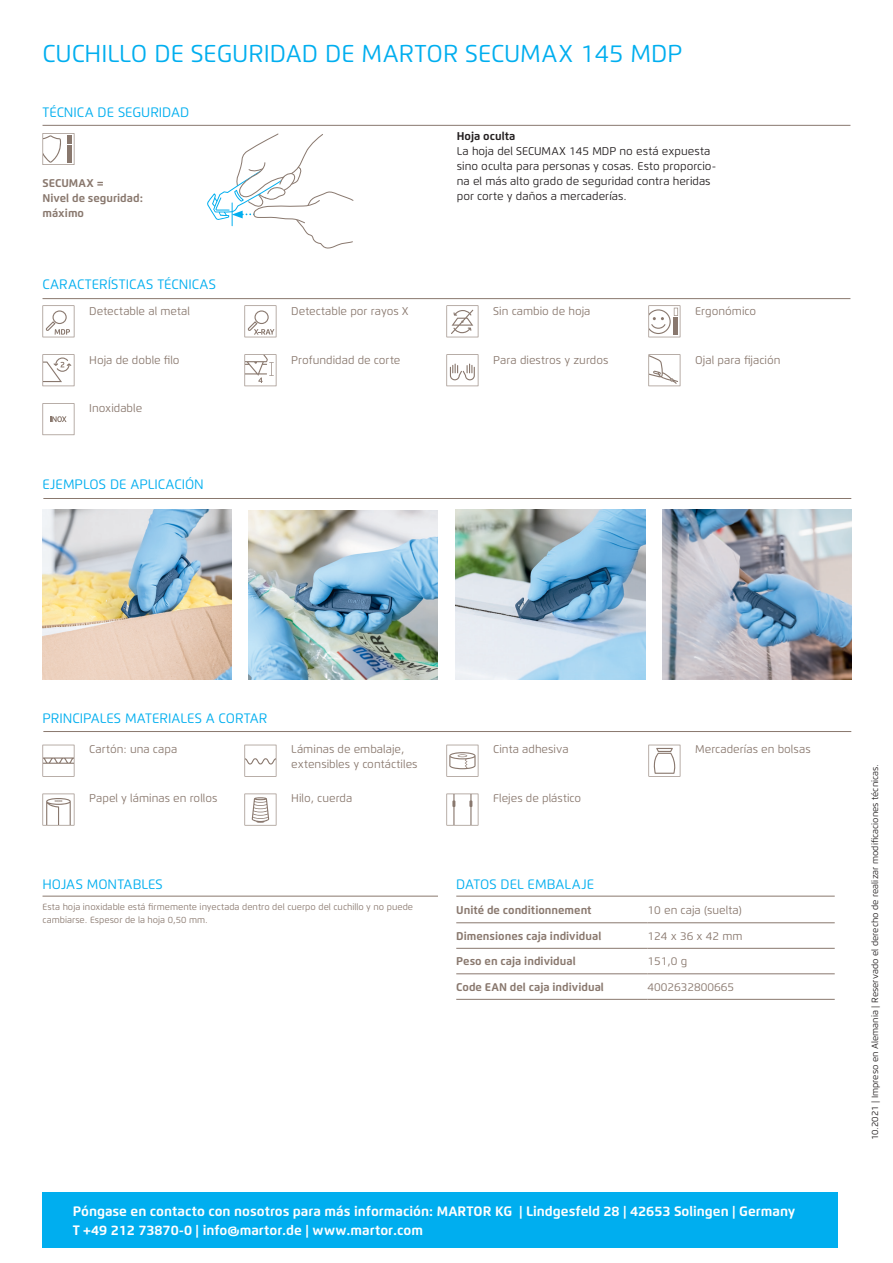
<style>
.page{position:relative;width:893px;height:1263px;background:#fff}
.page>*{position:absolute;margin:0;border:0;box-sizing:border-box;transform-origin:0 0}
.t1{font:24.3px "Flexo";color:#00aeef}
.t2{font:700 13.65px/19.2px "Flexo";color:#fff}
.t3{font:13.65px "Flexo";color:#00aeef}
.t4{font:11.25px/14.9px "Flexo";color:#89786e}
.t5{font:11.25px/14.9px "Flexo";color:#231f20}
.t6{font:700 11.25px/14.9px "Flexo";color:#89786e}
.t7{font:700 11.25px "Flexo";color:#231f20}
.t8{font:9px/12.8px "Flexo";color:#89786e}
.t9{font:9px "Flexo";color:#231f20}
</style>
<div class="page">
<img style="left:456px;top:510px;width:189px;height:170px">
<img style="left:662px;top:510px;width:189px;height:170px">
<img style="left:249px;top:510px;width:189px;height:170px">
<img style="left:43px;top:510px;width:189px;height:170px">
<svg style="left:43px;top:133px;width:31px;height:32px"></svg>
<svg style="left:207px;top:133px;width:147px;height:116px"></svg>
<hr style="left:43px;top:298px;width:807px;height:1px;background:#89786e">
<hr style="left:43px;top:125px;width:807px;height:1px;background:#89786e">
<hr style="left:43px;top:498px;width:808px;height:1px;background:#89786e">
<div style="left:43px;top:1193px;width:795px;height:55px;background:#00aeef"></div>
<svg style="left:43px;top:745px;width:31px;height:32px"></svg>
<svg style="left:244px;top:745px;width:32px;height:32px"></svg>
<svg style="left:446px;top:745px;width:32px;height:32px"></svg>
<svg style="left:648px;top:745px;width:32px;height:32px"></svg>
<svg style="left:43px;top:794px;width:31px;height:31px"></svg>
<svg style="left:244px;top:794px;width:32px;height:31px"></svg>
<svg style="left:446px;top:794px;width:32px;height:31px"></svg>
<hr style="left:43px;top:731px;width:808px;height:1px;background:#89786e">
<hr style="left:456px;top:896px;width:379px;height:1px;background:#89786e">
<hr style="left:648px;top:999px;width:187px;height:1px;background:#89786e">
<hr style="left:456px;top:999px;width:192px;height:1px;background:#89786e">
<hr style="left:648px;top:973px;width:187px;height:1px;background:#89786e">
<hr style="left:456px;top:973px;width:192px;height:1px;background:#89786e">
<hr style="left:648px;top:948px;width:187px;height:1px;background:#89786e">
<hr style="left:456px;top:948px;width:192px;height:1px;background:#89786e">
<hr style="left:648px;top:922px;width:187px;height:1px;background:#89786e">
<hr style="left:456px;top:922px;width:192px;height:1px;background:#89786e">
<hr style="left:43px;top:896px;width:395px;height:1px;background:#89786e">
<svg style="left:43px;top:305px;width:31px;height:32px"></svg>
<svg style="left:244px;top:305px;width:32px;height:32px"></svg>
<svg style="left:446px;top:305px;width:32px;height:32px"></svg>
<svg style="left:648px;top:305px;width:32px;height:32px"></svg>
<svg style="left:43px;top:354px;width:31px;height:32px"></svg>
<svg style="left:244px;top:354px;width:32px;height:32px"></svg>
<svg style="left:446px;top:354px;width:32px;height:32px"></svg>
<svg style="left:648px;top:354px;width:32px;height:32px"></svg>
<svg style="left:43px;top:403px;width:31px;height:32px"></svg>
<h1 class="t1" style="left:43px;top:38px;width:641px">CUCHILLO DE SEGURIDAD DE MARTOR SECUMAX 145 MDP</h1>
<p class="t3" style="left:43px;top:104px;width:148px">TÉCNICA DE SEGURIDAD</p>
<p class="t6" style="left:43px;top:176px;width:102px">SECUMAX =<br>Nivel de seguridad: máximo</p>
<p class="t3" style="left:43px;top:276px;width:175px">CARACTERÍSTICAS TÉCNICAS</p>
<p class="t7" style="left:457px;top:129px;width:60px">Hoja oculta</p>
<p class="t5" style="left:457px;top:144px;width:261px">La hoja del SECUMAX 145 MDP no está expuesta sino oculta para personas y cosas. Esto proporcio&shy;na el más alto grado de seguridad contra heridas por corte y daños a mercaderías.</p>
<p class="t4" style="left:89px;top:303px;width:102px">Detectable al metal</p>
<p class="t4" style="left:291px;top:303px;width:119px">Detectable por rayos X</p>
<p class="t4" style="left:493px;top:303px;width:99px">Sin cambio de hoja</p>
<p class="t4" style="left:695px;top:303px;width:63px">Ergonómico</p>
<p class="t4" style="left:89px;top:352px;width:92px">Hoja de doble filo</p>
<p class="t4" style="left:291px;top:352px;width:111px">Profundidad de corte</p>
<p class="t4" style="left:493px;top:352px;width:117px">Para diestros y zurdos</p>
<p class="t4" style="left:695px;top:352px;width:87px">Ojal para fijación</p>
<p class="t4" style="left:89px;top:401px;width:54px">Inoxidable</p>
<p class="t3" style="left:43px;top:476px;width:163px">EJEMPLOS DE APLICACIÓN</p>
<p class="t3" style="left:43px;top:710px;width:226px">PRINCIPALES MATERIALES A CORTAR</p>
<p class="t4" style="left:89px;top:741px;width:90px">Cartón: una capa</p>
<p class="t4" style="left:291px;top:741px;width:128px">Láminas de embalaje, extensibles y contáctiles</p>
<p class="t4" style="left:493px;top:741px;width:77px">Cinta adhesiva</p>
<p class="t4" style="left:695px;top:741px;width:117px">Mercaderías en bolsas</p>
<p class="t4" style="left:89px;top:790px;width:130px">Papel y láminas en rollos</p>
<p class="t4" style="left:291px;top:790px;width:63px">Hilo, cuerda</p>
<p class="t4" style="left:493px;top:790px;width:90px">Flejes de plástico</p>
<p class="t3" style="left:43px;top:876px;width:122px">HOJAS MONTABLES</p>
<p class="t8" style="left:43px;top:900px;width:372px">Esta hoja inoxidable está firmemente inyectada dentro del cuerpo del cuchillo y no puede cambiarse. Espesor de la hoja 0,50 mm.</p>
<p class="t3" style="left:456px;top:876px;width:139px">DATOS DEL EMBALAJE</p>
<p class="t6" style="left:456px;top:903px;width:137px">Unité de conditionnement</p>
<p class="t4" style="left:648px;top:903px;width:96px">10 en caja (suelta)</p>
<p class="t6" style="left:456px;top:928px;width:147px">Dimensiones caja individual</p>
<p class="t4" style="left:648px;top:928px;width:97px">124 x 36 x 42 mm</p>
<p class="t6" style="left:456px;top:954px;width:121px">Peso en caja individual</p>
<p class="t4" style="left:648px;top:954px;width:41px">151,0 g</p>
<p class="t6" style="left:456px;top:979px;width:149px">Code EAN del caja individual</p>
<p class="t4" style="left:648px;top:979px;width:88px">4002632800665</p>
<p class="t2" style="left:73px;top:1202px;width:724px">Póngase en contacto con nosotros para más información: MARTOR KG | Lindgesfeld 28 | 42653 Solingen | Germany<br>T +49 212 73870-0 | info@martor.de | www.martor.com</p>
<p class="t9" style="left:870px;top:1140px;width:378px;rotate:-90deg">10.2021 | Impreso en Alemania | Reservado el derecho de realizar modificaciones técnicas.</p>
</div>
